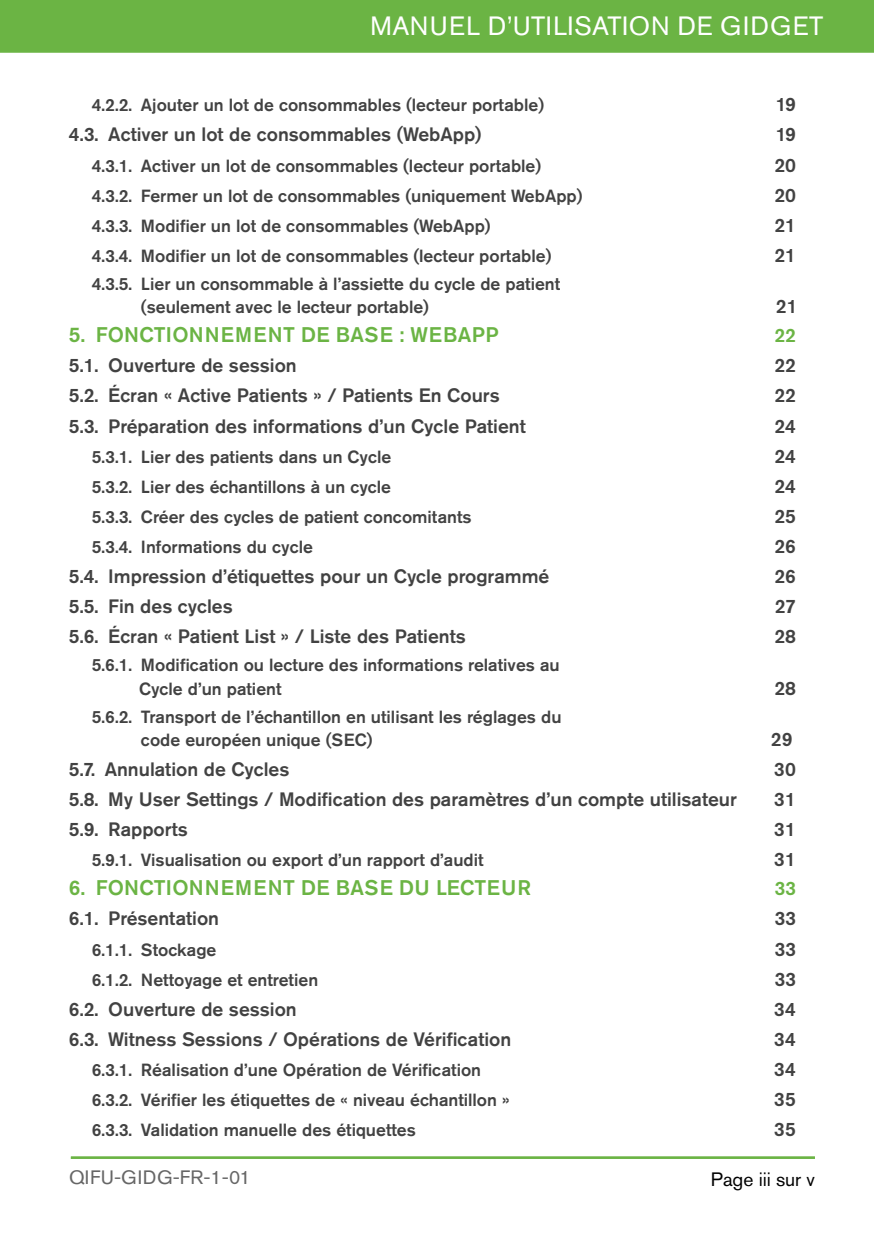
<style>
.page{position:relative;width:874px;height:1241px;background:#fff}
.page>*{position:absolute;margin:0;border:0;box-sizing:border-box;transform-origin:0 0}
.t1{font:26.25px "Akzidenz Grotesk Std";letter-spacing:.035em;color:#fff}
.ToC_Header_1{font:500 21px "Akzidenz Grotesk Std";letter-spacing:.015em;color:#6bb444}
.ToC_Header_2{font:500 19.25px "Akzidenz Grotesk Std";color:#424242}
.ToC_Header_3{font:500 19.25px "Akzidenz Grotesk Std";color:#424242}
.t2{font:19.25px "Akzidenz Grotesk Std";letter-spacing:.02em;color:#666}
.t3{font:19.25px "Akzidenz Grotesk Std";color:#000}
.ToC_Header_1-2{font:500 19.25px "Akzidenz Grotesk Std";color:#6bb444}
.ToC_Header_3-2{font:500 17.5px/23.1px "Akzidenz Grotesk Std";color:#424242}
</style>
<div class="page">
<div style="left:0;top:0;width:873px;height:53px;background:#6bb444"></div>
<hr style="left:71px;top:1156px;width:743px;height:1px;background:#6bb444">
<hr style="left:71px;top:1157px;width:743px;height:1px;background:#6bb444">
<h1 class="t1" style="left:370px;top:11px;width:454px">MANUEL D’UTILISATION DE GIDGET</h1>
<p class="ToC_Header_3-2" style="left:92px;top:93px;width:453px">4.2.2. Ajouter un lot de consommables (lecteur portable)</p>
<p class="ToC_Header_3" style="left:775px;top:93px;width:22px">19</p>
<p class="ToC_Header_2" style="left:69px;top:123px;width:414px">4.3. Activer un lot de consommables (WebApp)</p>
<p class="ToC_Header_2" style="left:775px;top:123px;width:22px">19</p>
<p class="ToC_Header_3-2" style="left:92px;top:153px;width:450px">4.3.1. Activer un lot de consommables (lecteur portable)</p>
<p class="ToC_Header_3" style="left:774px;top:153px;width:23px">20</p>
<p class="ToC_Header_3-2" style="left:92px;top:184px;width:492px">4.3.2. Fermer un lot de consommables (uniquement WebApp)</p>
<p class="ToC_Header_3" style="left:774px;top:183px;width:23px">20</p>
<p class="ToC_Header_3-2" style="left:92px;top:214px;width:400px">4.3.3. Modifier un lot de consommables (WebApp)</p>
<p class="ToC_Header_3" style="left:774px;top:213px;width:23px">21</p>
<p class="ToC_Header_3-2" style="left:92px;top:244px;width:461px">4.3.4. Modifier un lot de consommables (lecteur portable)</p>
<p class="ToC_Header_3" style="left:774px;top:243px;width:23px">21</p>
<p class="ToC_Header_3-2" style="left:141px;top:272px;width:420px;text-indent:-49px">4.3.5. Lier un consommable à l’assiette du cycle de patient (seulement avec le lecteur portable)</p>
<p class="ToC_Header_3" style="left:775px;top:294px;width:23px">21</p>
<p class="ToC_Header_1" style="left:69px;top:322px;width:431px">5. FONCTIONNEMENT DE BASE : WEBAPP</p>
<p class="ToC_Header_1-2" style="left:774px;top:323px;width:23px">22</p>
<p class="ToC_Header_2" style="left:69px;top:354px;width:229px">5.1. Ouverture de session</p>
<p class="ToC_Header_2" style="left:774px;top:354px;width:23px">22</p>
<p class="ToC_Header_2" style="left:69px;top:384px;width:432px">5.2. Écran « Active Patients » / Patients En Cours</p>
<p class="ToC_Header_2" style="left:774px;top:384px;width:23px">22</p>
<p class="ToC_Header_2" style="left:69px;top:414px;width:458px">5.3. Préparation des informations d’un Cycle Patient</p>
<p class="ToC_Header_2" style="left:774px;top:414px;width:23px">24</p>
<p class="ToC_Header_3-2" style="left:92px;top:444px;width:301px">5.3.1. Lier des patients dans un Cycle</p>
<p class="ToC_Header_3" style="left:774px;top:444px;width:23px">24</p>
<p class="ToC_Header_3-2" style="left:92px;top:474px;width:301px">5.3.2. Lier des échantillons à un cycle</p>
<p class="ToC_Header_3" style="left:774px;top:474px;width:23px">24</p>
<p class="ToC_Header_3-2" style="left:92px;top:505px;width:381px">5.3.3. Créer des cycles de patient concomitants</p>
<p class="ToC_Header_3" style="left:774px;top:504px;width:23px">25</p>
<p class="ToC_Header_3-2" style="left:92px;top:535px;width:222px">5.3.4. Informations du cycle</p>
<p class="ToC_Header_3" style="left:774px;top:534px;width:23px">26</p>
<p class="ToC_Header_2" style="left:69px;top:564px;width:481px">5.4. Impression d’étiquettes pour un Cycle programmé</p>
<p class="ToC_Header_2" style="left:774px;top:564px;width:23px">26</p>
<p class="ToC_Header_2" style="left:69px;top:594px;width:165px">5.5. Fin des cycles</p>
<p class="ToC_Header_2" style="left:774px;top:594px;width:23px">27</p>
<p class="ToC_Header_2" style="left:69px;top:624px;width:398px">5.6. Écran « Patient List » / Liste des Patients</p>
<p class="ToC_Header_2" style="left:774px;top:624px;width:23px">28</p>
<p class="ToC_Header_3-2" style="left:139px;top:653px;width:422px;text-indent:-47px">5.6.1. Modification ou lecture des informations relatives au<br>Cycle d’un patient</p>
<p class="ToC_Header_3" style="left:774px;top:676px;width:23px">28</p>
<p class="ToC_Header_3-2" style="left:141px;top:704px;width:422px;text-indent:-49px">5.6.2. Transport de l’échantillon en utilisant les réglages du code européen unique (SEC)</p>
<p class="ToC_Header_3" style="left:770px;top:727px;width:23px">29</p>
<p class="ToC_Header_2" style="left:69px;top:757px;width:222px">5.7. Annulation de Cycles</p>
<p class="ToC_Header_2" style="left:773px;top:757px;width:24px">30</p>
<p class="ToC_Header_2" style="left:69px;top:787px;width:669px">5.8. My User Settings / Modification des paramètres d’un compte utilisateur</p>
<p class="ToC_Header_2" style="left:773px;top:787px;width:24px">31</p>
<p class="ToC_Header_2" style="left:69px;top:817px;width:120px">5.9. Rapports</p>
<p class="ToC_Header_2" style="left:773px;top:817px;width:24px">31</p>
<p class="ToC_Header_3-2" style="left:92px;top:848px;width:393px">5.9.1. Visualisation ou export d’un rapport d’audit</p>
<p class="ToC_Header_3" style="left:773px;top:847px;width:24px">31</p>
<p class="ToC_Header_1" style="left:69px;top:875px;width:463px">6. FONCTIONNEMENT DE BASE DU LECTEUR</p>
<p class="ToC_Header_1-2" style="left:774px;top:876px;width:23px">33</p>
<p class="ToC_Header_2" style="left:69px;top:906px;width:151px">6.1. Présentation</p>
<p class="ToC_Header_2" style="left:774px;top:906px;width:23px">33</p>
<p class="ToC_Header_3-2" style="left:92px;top:937px;width:126px">6.1.1. Stockage</p>
<p class="ToC_Header_3" style="left:774px;top:936px;width:23px">33</p>
<p class="ToC_Header_3-2" style="left:92px;top:967px;width:228px">6.1.2. Nettoyage et entretien</p>
<p class="ToC_Header_3" style="left:774px;top:966px;width:23px">33</p>
<p class="ToC_Header_2" style="left:69px;top:997px;width:229px">6.2. Ouverture de session</p>
<p class="ToC_Header_2" style="left:773px;top:997px;width:24px">34</p>
<p class="ToC_Header_2" style="left:69px;top:1027px;width:443px">6.3. Witness Sessions / Opérations de Vérification</p>
<p class="ToC_Header_2" style="left:773px;top:1027px;width:24px">34</p>
<p class="ToC_Header_3-2" style="left:92px;top:1057px;width:390px">6.3.1. Réalisation d’une Opération de Vérification</p>
<p class="ToC_Header_3" style="left:773px;top:1057px;width:24px">34</p>
<p class="ToC_Header_3-2" style="left:92px;top:1087px;width:419px">6.3.2. Vérifier les étiquettes de « niveau échantillon »</p>
<p class="ToC_Header_3" style="left:773px;top:1087px;width:24px">35</p>
<p class="ToC_Header_3-2" style="left:92px;top:1117px;width:325px">6.3.3. Validation manuelle des étiquettes</p>
<p class="ToC_Header_3" style="left:773px;top:1117px;width:24px">35</p>
<p class="t2" style="left:69px;top:1165px;width:183px">QIFU-GIDG-FR-1-01</p>
<p class="t3" style="left:710px;top:1167px;width:105px">Page iii sur v</p>
</div>
